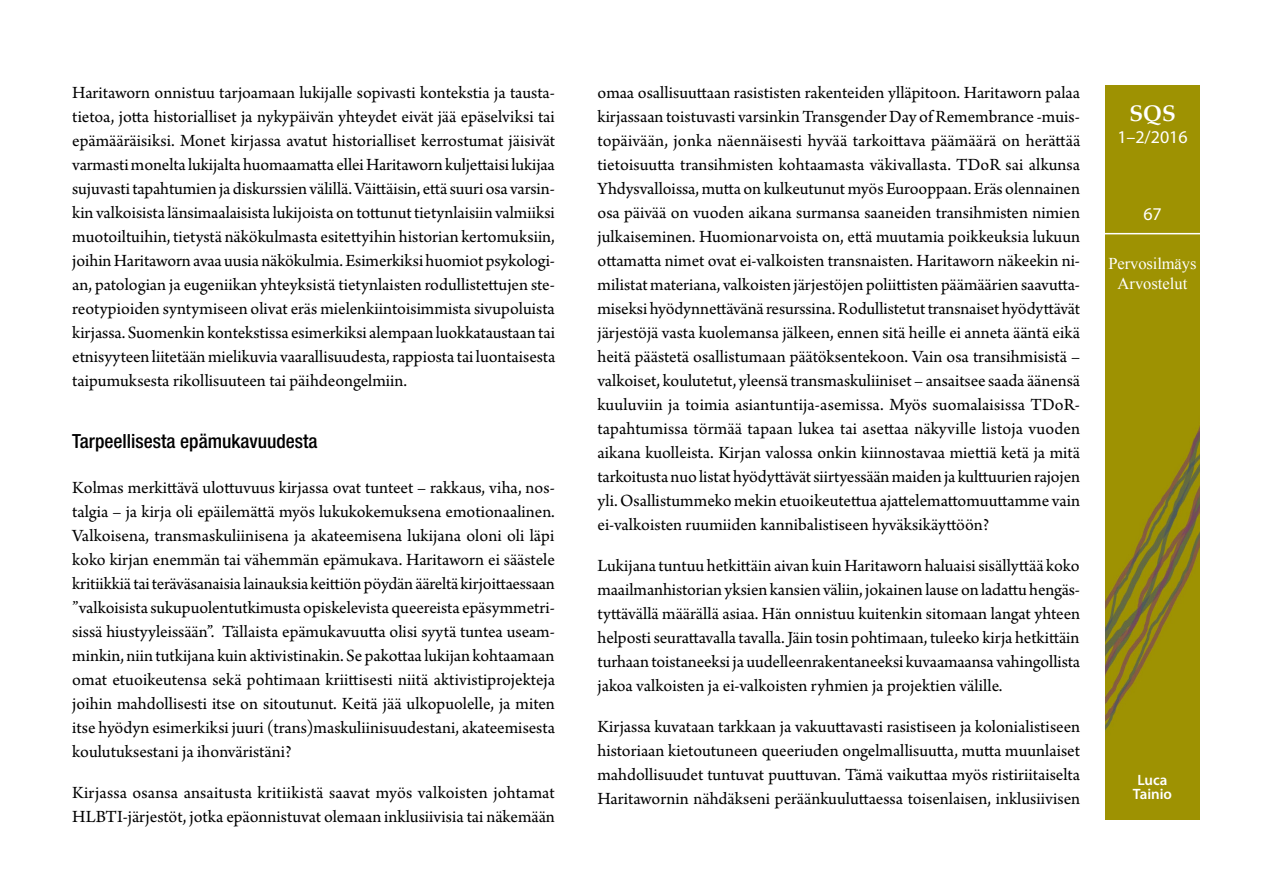
<style>
.page{position:relative;width:1263px;height:893px;background:#fff}
.page>*{position:absolute;margin:0;border:0;box-sizing:border-box;transform-origin:0 0}
.t1{font:700 22.5px "Palatino Linotype";color:#fff}
.Väliotsikko_1_uusi20{font:500 condensed 19.5px "Helvetica Neue";color:#000}
.Leipateksti_suomi-ta{font:18px/24px "Arno Pro";color:#000;text-align:justify}
.t2{font:18px "Myriad Pro";color:#fff}
.t3{font:16.5px/19.8px "Times New Roman";letter-spacing:-.005em;color:#fff;text-align:center}
.t4{font:600 15px/13.5px "Myriad Pro";color:#fff;text-align:center}
</style>
<div class="page">
<img style="left:1106px;top:85px;width:93px;height:735px">
<hr style="left:1101px;top:233px;width:104px;height:1px;background:#fff">
<p class="Leipateksti_suomi-ta" style="left:72px;top:81px;width:484px">Haritaworn onnistuu tarjoamaan lukijalle sopivasti kontekstia ja tausta&shy;tietoa, jotta historialliset ja nykypäivän yhteydet eivät jää epäselviksi tai epämääräisiksi. Monet kirjassa avatut historialliset kerrostumat jäisivät varmasti monelta lukijalta huomaamatta ellei Haritaworn kuljettaisi lukijaa sujuvasti tapahtumien ja diskurssien välillä. Väittäisin, että suuri osa varsin&shy;kin valkoisista länsimaalaisista lukijoista on tottunut tietynlaisiin valmiiksi muotoiltuihin, tietystä näkökulmasta esitettyihin historian kertomuksiin, joihin Haritaworn avaa uusia näkökulmia. Esimerkiksi huomiot psykologi&shy;an, patologian ja eugeniikan yhteyksistä tietynlaisten rodullistettujen ste&shy;reotypioiden syntymiseen olivat eräs mielenkiintoisimmista sivupoluista kirjassa. Suomenkin kontekstissa esimerkiksi alempaan luokkataustaan tai etnisyyteen liitetään mielikuvia vaarallisuudesta, rappiosta tai luontaisesta taipumuksesta rikollisuuteen tai päihdeongelmiin.</p>
<p class="Väliotsikko_1_uusi20" style="left:72px;top:429px;width:247px">Tarpeellisesta epämukavuudesta</p>
<p class="Leipateksti_suomi-ta" style="left:72px;top:477px;width:484px">Kolmas merkittävä ulottuvuus kirjassa ovat tunteet – rakkaus, viha, nos&shy;talgia – ja kirja oli epäilemättä myös lukukokemuksena emotionaalinen.<br>Valkoisena, transmaskuliinisena ja akateemisena lukijana oloni oli läpi koko kirjan enemmän tai vähemmän epämukava. Haritaworn ei säästele kritiikkiä tai teräväsanaisia lainauksia keittiön pöydän ääreltä kirjoittaessaan ”valkoisista sukupuolentutkimusta opiskelevista queereista epäsymmetri&shy;sissä hiustyyleissään”. Tällaista epämukavuutta olisi syytä tuntea useam&shy;minkin, niin tutkijana kuin aktivistinakin. Se pakottaa lukijan kohtaamaan omat etuoikeutensa sekä pohtimaan kriittisesti niitä aktivistiprojekteja joihin mahdollisesti itse on sitoutunut. Keitä jää ulkopuolelle, ja miten itse hyödyn esimerkiksi juuri (trans)maskuliinisuudestani, akateemisesta koulutuksestani ja ihonväristäni?</p>
<p class="Leipateksti_suomi-ta" style="left:72px;top:782px;width:484px">Kirjassa osansa ansaitusta kritiikistä saavat myös valkoisten johtamat<br>HLBTI-järjestöt, jotka epäonnistuvat olemaan inklusiivisia tai näkemään</p>
<p class="Leipateksti_suomi-ta" style="left:597px;top:81px;width:485px">omaa osallisuuttaan rasististen rakenteiden ylläpitoon. Haritaworn palaa kirjassaan toistuvasti varsinkin Transgender Day of Remembrance -muis&shy;topäivään, jonka näennäisesti hyvää tarkoittava päämäärä on herättää tietoisuutta transihmisten kohtaamasta väkivallasta. TDoR sai alkunsa Yhdysvalloissa, mutta on kulkeutunut myös Eurooppaan. Eräs olennainen osa päivää on vuoden aikana surmansa saaneiden transihmisten nimien julkaiseminen. Huomionarvoista on, että muutamia poikkeuksia lukuun ottamatta nimet ovat ei-valkoisten transnaisten. Haritaworn näkeekin ni&shy;milistat materiana, valkoisten järjestöjen poliittisten päämäärien saavutta&shy;miseksi hyödynnettävänä resurssina. Rodullistetut transnaiset hyödyttävät järjestöjä vasta kuolemansa jälkeen, ennen sitä heille ei anneta ääntä eikä heitä päästetä osallistumaan päätöksentekoon. Vain osa transihmisistä – valkoiset, koulutetut, yleensä transmaskuliiniset – ansaitsee saada äänensä kuuluviin ja toimia asiantuntija-asemissa. Myös suomalaisissa TDoR&shy;tapahtumissa törmää tapaan lukea tai asettaa näkyville listoja vuoden aikana kuolleista. Kirjan valossa onkin kiinnostavaa miettiä ketä ja mitä tarkoitusta nuo listat hyödyttävät siirtyessään maiden ja kulttuurien rajojen yli. Osallistummeko mekin etuoikeutettua ajattelemattomuuttamme vain ei-valkoisten ruumiiden kannibalistiseen hyväksikäyttöön?</p>
<p class="Leipateksti_suomi-ta" style="left:597px;top:554px;width:484px">Lukijana tuntuu hetkittäin aivan kuin Haritaworn haluaisi sisällyttää koko maailmanhistorian yksien kansien väliin, jokainen lause on ladattu hengäs&shy;tyttävällä määrällä asiaa. Hän onnistuu kuitenkin sitomaan langat yhteen helposti seurattavalla tavalla. Jäin tosin pohtimaan, tuleeko kirja hetkittäin turhaan toistaneeksi ja uudelleenrakentaneeksi kuvaamaansa vahingollista jakoa valkoisten ja ei-valkoisten ryhmien ja projektien välille.</p>
<p class="Leipateksti_suomi-ta" style="left:597px;top:715px;width:484px">Kirjassa kuvataan tarkkaan ja vakuuttavasti rasistiseen ja kolonialistiseen historiaan kietoutuneen queeriuden ongelmallisuutta, mutta muunlaiset mahdollisuudet tuntuvat puuttuvan. Tämä vaikuttaa myös ristiriitaiselta Haritawornin nähdäkseni peräänkuuluttaessa toisenlaisen, inklusiivisen</p>
<p class="t1" style="left:1129px;top:98px;width:48px">SQS</p>
<p class="t2" style="left:1117px;top:126px;width:72px">1–2/2016</p>
<p class="t2" style="left:1143px;top:203px;width:20px">67</p>
<p class="t3" style="left:1108px;top:253px;width:90px">Pervosilmäys<br>Arvostelut</p>
<p class="t4" style="left:1133px;top:773px;width:41px">Luca<br>Tainio</p>
</div>
